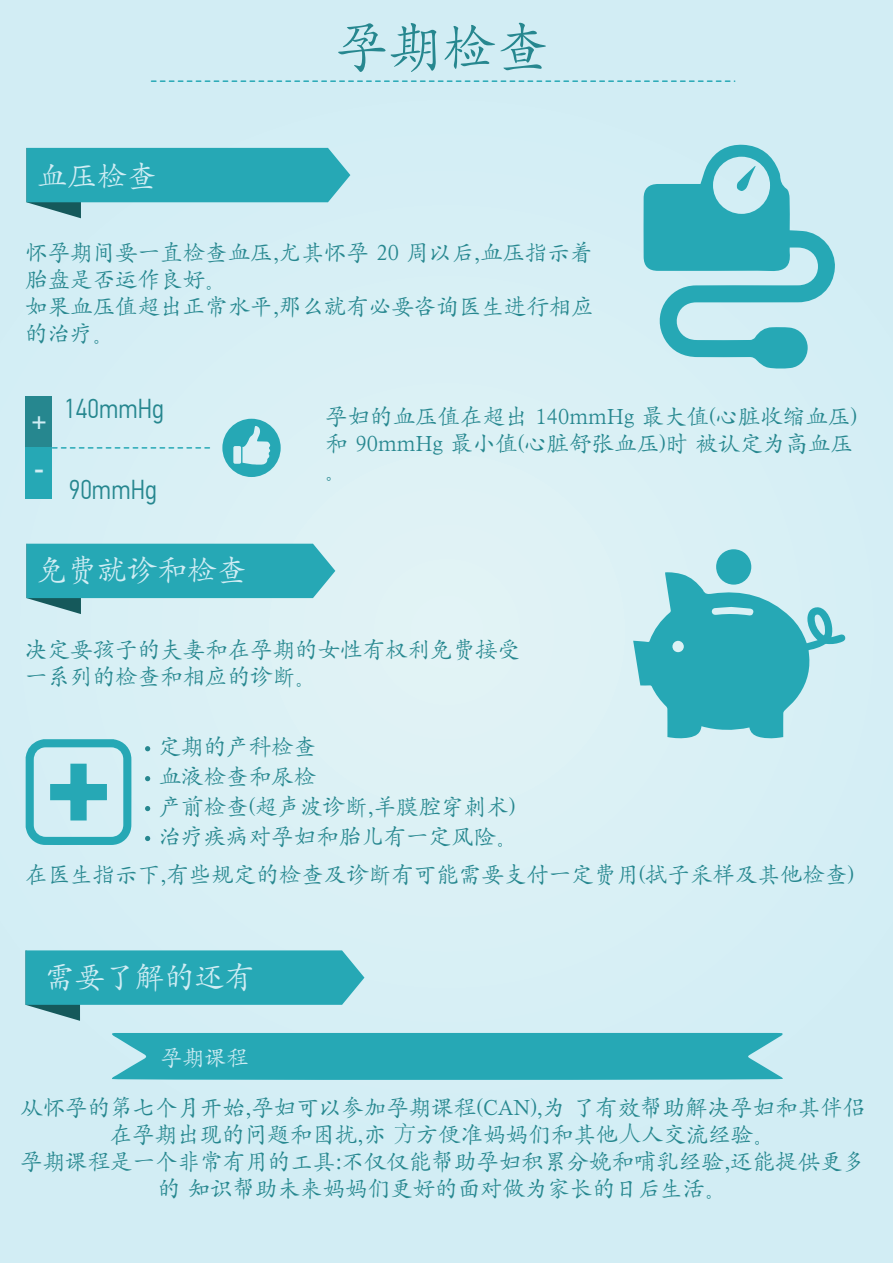
<style>
.page{position:relative;width:893px;height:1263px;background:#d6eff5}
.page>*{position:absolute;margin:0;border:0;box-sizing:border-box;transform-origin:0 0}
.t1{font:53.7px "SIL Kai Reg Jian";color:#26878f}
.t2{font:30px "SIL Kai Reg Jian";color:#d1edf4}
.t3{font:300 27.3px "PF Din Text Cond Pro";color:#26878f}
.t4{font:700 25.5px/49.7px "DIN Condensed";color:#d1edf4}
.t5{font:22.5px/27px "SIL Kai Reg Jian";color:#26878f}
.t6{font:22.05px "SIL Kai Reg Jian";color:#d1edf4}
.s1{font-family:"Adobe Song Std";font-weight:300}
</style>
<div class="page">
<svg style="left:151px;top:80px;width:584px;height:2px"></svg>
<svg style="left:53px;top:447px;width:157px;height:2px"></svg>
<div style="left:26px;top:397px;width:26px;height:51px;background:#26878f"></div>
<div style="left:26px;top:448px;width:26px;height:51px;background:#26a8b5"></div>
<svg style="left:222px;top:419px;width:59px;height:58px"></svg>
<svg style="left:145px;top:746px;width:5px;height:5px"></svg>
<svg style="left:145px;top:776px;width:5px;height:5px"></svg>
<svg style="left:145px;top:806px;width:5px;height:5px"></svg>
<svg style="left:145px;top:836px;width:5px;height:5px"></svg>
<svg style="left:26px;top:544px;width:309px;height:70px"></svg>
<svg style="left:26px;top:148px;width:324px;height:70px"></svg>
<svg style="left:633px;top:572px;width:213px;height:167px"></svg>
<div style="left:716px;top:549px;width:35px;height:36px;background:#26a8b5;border-radius:50%"></div>
<svg style="left:26px;top:739px;width:105px;height:106px"></svg>
<svg style="left:643px;top:144px;width:192px;height:225px"></svg>
<svg style="left:112px;top:1033px;width:671px;height:47px;background:#2fabb8"></svg>
<svg style="left:26px;top:950px;width:338px;height:71px"></svg>
<h2 class="t2" style="left:38px;top:156px;width:121px">血压检查</h2>
<h1 class="t1" style="left:336px;top:11px;width:216px">孕期检查</h1>
<p class="t5" style="left:26px;top:238px;width:570px">怀孕期间要一直检查血压,尤其怀孕 20 周以后,血压指示着胎盘是否运作良好。<br>如果血压值超出正常水平,那么就有必要咨询医生进行相应的治疗。</p>
<p class="t4" style="left:31px;top:395px;width:17px">+ -</p>
<p class="t3" style="left:64px;top:393px;width:101px">140mmHg</p>
<p class="t3" style="left:69px;top:474px;width:90px">90mmHg</p>
<h2 class="t2" style="left:38px;top:550px;width:211px">免费就诊和检查</h2>
<p class="t5" style="left:326px;top:402px;width:533px">孕妇的血压值在超出 140mmHg 最大值(心脏收缩血压)和 90mmHg 最小值(心脏舒张血压)时 被认定为高血压。</p>
<p class="t5" style="left:26px;top:634px;width:497px">决定要孩子的夫妻和在孕期的女性有权利免费接受一系列的检查和相应的诊断。</p>
<p class="t5" style="left:159px;top:730px;width:362px;line-height:29.8px">定期的产科检查<br>血液检查和尿检<br>产前检查(超声波诊断,羊膜腔穿刺术)治疗疾病对孕妇和胎儿有一定风险。</p>
<p class="t5" style="left:26px;top:859px;width:830px">在医生指示下,有些规定的检查及诊断有可能需要支付一定费用(拭子采样及其他检查)</p>
<h2 class="t2" style="left:45px;top:957px;width:211px">需要了解的还有</h2>
<p class="t6" style="left:161px;top:1043px;width:89px">孕期课程</p>
<p class="t5" style="left:21px;top:1093px;width:846px;text-align:center">从怀孕的第七个月开始,孕妇可以参加孕期课程(CAN),为 了有效帮助解决孕妇和其伴侣在孕期出现的问题和困扰,亦 <span class="s1">方</span>方便准妈妈们和其他<span class="s1">人</span>人交流经验。<br>孕期课程是一个非常有用的工具:不仅仅能帮助孕妇积累分娩和哺乳经验,还能提供更多的 知识帮助未来妈妈们更好的面对做为家长的日后生活。</p>
</div>
